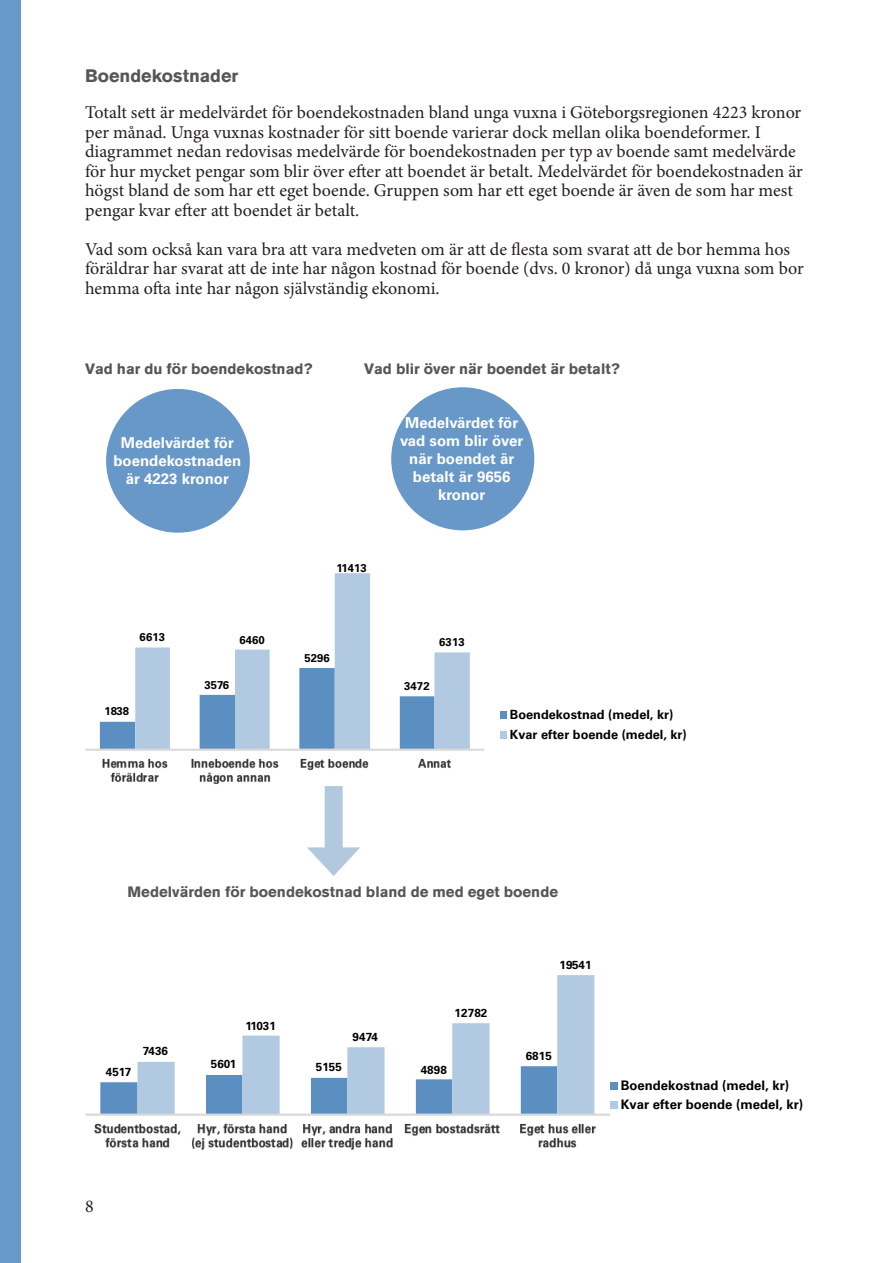
<style>
.page{position:relative;width:893px;height:1263px;background:#fff}
.page>*{position:absolute;margin:0;border:0;box-sizing:border-box;transform-origin:0 0}
.Brödtext{font:18px/19.5px "Minion Pro";color:#231f20}
.Kapitelrubrik_ej_toc{font:700 18px "Akzidenz Grotesk BE";color:#565655}
.Bildtext{font:700 15px "Akzidenz Grotesk BE";color:#565655}
.Bildtext-2{font:700 15px/18px "Univers LT Std";color:#fff;text-align:center}
.t1{font:700 13.05px/18.9px "Univers LT Std";color:#000}
.t2{font:700 12.75px/19.8px "Univers LT Std";color:#000}
.t3{font:700 11.7px "Univers LT Std";letter-spacing:.005em;color:#000}
.t4{font:700 11.25px "Univers LT Std";letter-spacing:.005em;color:#000}
</style>
<div class="page">
<div style="left:0;top:0;width:20px;height:1263px;background:#679ac8"></div>
<svg style="left:100px;top:721px;width:35px;height:28px"></svg>
<svg style="left:135px;top:573px;width:335px;height:176px"></svg>
<hr style="left:85px;top:749px;width:399px;height:2px;background:#d9d9d9">
<img style="left:102px;top:758px;width:66px;height:10px">
<img style="left:105px;top:767px;width:61px;height:16px">
<img style="left:191px;top:758px;width:88px;height:10px">
<img style="left:193px;top:767px;width:84px;height:18px">
<img style="left:300px;top:758px;width:69px;height:13px">
<img style="left:418px;top:758px;width:33px;height:11px">
<div style="left:500px;top:711px;width:7px;height:7px;background:#5c8fc1"></div>
<div style="left:500px;top:731px;width:7px;height:7px;background:#b1c9e1"></div>
<svg style="left:100px;top:1066px;width:38px;height:47px"></svg>
<svg style="left:138px;top:975px;width:456px;height:138px"></svg>
<hr style="left:85px;top:1113px;width:525px;height:3px;background:#d9d9d9">
<img style="left:94px;top:1123px;width:87px;height:12px">
<img style="left:98px;top:1132px;width:78px;height:16px">
<img style="left:197px;top:1123px;width:303px;height:13px">
<img style="left:192px;top:1132px;width:103px;height:18px">
<img style="left:295px;top:1132px;width:106px;height:18px">
<img style="left:520px;top:1123px;width:76px;height:13px">
<img style="left:531px;top:1132px;width:52px;height:16px">
<div style="left:610px;top:1082px;width:8px;height:7px;background:#5c8fc1"></div>
<div style="left:610px;top:1101px;width:8px;height:7px;background:#b1c9e1"></div>
<div style="left:325px;top:786px;width:18px;height:72px;background:#b1c8df"></div>
<svg style="left:307px;top:847px;width:53px;height:29px"></svg>
<div style="left:106px;top:389px;width:144px;height:144px;background:#6898c8;border-radius:50%"></div>
<div style="left:391px;top:387px;width:143px;height:143px;background:#6898c8;border-radius:50%"></div>
<p class="Kapitelrubrik_ej_toc" style="left:85px;top:65px;width:155px">Boendekostnader</p>
<p class="Brödtext" style="left:85px;top:103px;width:719px">Totalt sett är medelvärdet för boendekostnaden bland unga vuxna i Göteborgsregionen 4223 kronor per månad. Unga vuxnas kostnader för sitt boende varierar dock mellan olika boendeformer. I diagrammet nedan redovisas medelvärde för boendekostnaden per typ av boende samt medelvärde för hur mycket pengar som blir över efter att boendet är betalt. Medelvärdet för boendekostnaden är högst bland de som har ett eget boende. Gruppen som har ett eget boende är även de som har mest pengar kvar efter att boendet är betalt.</p>
<p class="Brödtext" style="left:85px;top:239px;width:720px">Vad som också kan vara bra att vara medveten om är att de flesta som svarat att de bor hemma hos föräldrar har svarat att de inte har någon kostnad för boende (dvs. 0 kronor) då unga vuxna som bor hemma ofta inte har någon självständig ekonomi.</p>
<p class="Bildtext" style="left:85px;top:360px;width:229px">Vad har du för boendekostnad?</p>
<p class="Bildtext" style="left:364px;top:360px;width:257px">Vad blir över när boendet är betalt?</p>
<p class="Bildtext-2" style="left:113px;top:434px;width:129px">Medelvärdet för boendekostnaden är 4223 kronor</p>
<p class="Bildtext-2" style="left:400px;top:414px;width:124px">Medelvärdet för vad som blir över när boendet är betalt är 9656 kronor</p>
<p class="t4" style="left:337px;top:561px;width:32px">11413</p>
<p class="t4" style="left:140px;top:631px;width:27px">6613</p>
<p class="t4" style="left:240px;top:633px;width:27px">6460</p>
<p class="t4" style="left:439px;top:635px;width:27px">6313</p>
<p class="t4" style="left:304px;top:651px;width:27px">5296</p>
<p class="t4" style="left:204px;top:678px;width:26px">3576</p>
<p class="t4" style="left:404px;top:679px;width:27px">3472</p>
<p class="t4" style="left:105px;top:705px;width:26px">1838</p>
<p class="t2" style="left:510px;top:705px;width:178px">Boendekostnad (medel, kr)<br>Kvar efter boende (medel, kr)</p>
<p class="Bildtext" style="left:128px;top:883px;width:432px">Medelvärden för boendekostnad bland de med eget boende</p>
<p class="t3" style="left:106px;top:1065px;width:27px">4517</p>
<p class="t3" style="left:143px;top:1044px;width:27px">7436</p>
<p class="Brödtext" style="left:85px;top:1197px;width:10px">8</p>
<p class="t3" style="left:245px;top:1019px;width:32px">11031</p>
<p class="t3" style="left:353px;top:1030px;width:27px">9474</p>
<p class="t3" style="left:211px;top:1057px;width:27px">5601</p>
<p class="t3" style="left:316px;top:1060px;width:28px">5155</p>
<p class="t3" style="left:421px;top:1062px;width:28px">4898</p>
<p class="t3" style="left:455px;top:1006px;width:34px">12782</p>
<p class="t3" style="left:560px;top:957px;width:33px">19541</p>
<p class="t3" style="left:526px;top:1049px;width:28px">6815</p>
<p class="t1" style="left:621px;top:1076px;width:184px">Boendekostnad (medel, kr)<br>Kvar efter boende (medel, kr)</p>
</div>
